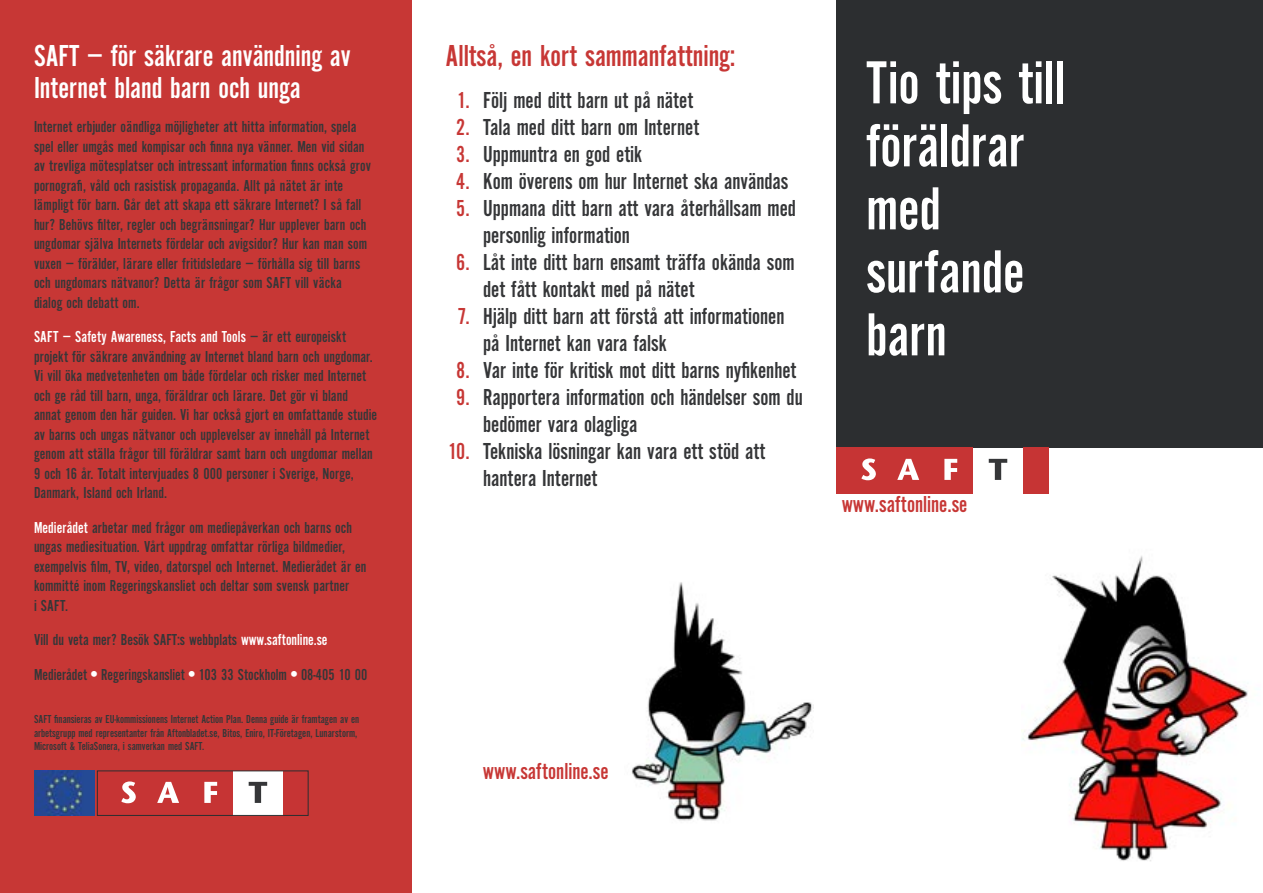
<style>
.page{position:relative;width:1263px;height:893px;background:#fff}
.page>*{position:absolute;margin:0;border:0;box-sizing:border-box;transform-origin:0 0}
.Plain_Text{font:63px "Alternate Gothic No Two";color:#fff}
.Plain_Text-2{font:31.5px "Alternate Gothic No Two";color:#fff}
.Plain_Text-3{font:31.5px "Alternate Gothic No Two";color:#c73735}
.Plain_Text-4{font:24px "Alternate Gothic No Two";color:#353638}
.Plain_Text-5{font:24px "Alternate Gothic No Two";color:#c73735}
.Plain_Text-6{font:16.5px/19.5px "Alternate Gothic No Two";letter-spacing:.005em;color:#353638}
.Plain_Text-7{font:16.5px "Alternate Gothic No Two";letter-spacing:.01em;color:#fff}
.Plain_Text-8{font:12px/13.5px "Alternate Gothic No Two";color:#353638}
.s1{color:#353638}
.s2{color:#fff}
.s3{font-size:21px;color:#fff}
.s4{color:#c73735}
</style>
<div class="page">
<div style="left:0;top:0;width:412px;height:893px;background:#c73735"></div>
<div style="left:837px;top:0;width:426px;height:447px;background:#2c2e30"></div>
<img style="left:631px;top:582px;width:183px;height:239px">
<div style="left:97px;top:771px;width:211px;height:44px;background:#fff"></div>
<div style="left:97px;top:771px;width:136px;height:44px;background:#c63434"></div>
<div style="left:283px;top:771px;width:25px;height:44px;background:#c63434"></div>
<svg style="left:121px;top:781px;width:15px;height:22px"></svg>
<svg style="left:157px;top:782px;width:22px;height:21px"></svg>
<svg style="left:204px;top:782px;width:13px;height:21px"></svg>
<svg style="left:249px;top:782px;width:18px;height:21px"></svg>
<div style="left:97px;top:770px;width:211px;height:46px;border:1px solid #2c2e30"></div>
<img style="left:34px;top:771px;width:60px;height:45px">
<img style="left:1021px;top:556px;width:227px;height:305px">
<div style="left:837px;top:447px;width:136px;height:47px;background:#c63434"></div>
<div style="left:1023px;top:447px;width:26px;height:47px;background:#c63434"></div>
<svg style="left:861px;top:458px;width:15px;height:22px"></svg>
<svg style="left:897px;top:459px;width:22px;height:21px"></svg>
<svg style="left:944px;top:459px;width:13px;height:21px"></svg>
<svg style="left:989px;top:459px;width:18px;height:21px"></svg>
<p class="Plain_Text-2" style="left:34px;top:39px;width:318px">SAFT – för säkrare användning av</p>
<p class="Plain_Text-2" style="left:34px;top:71px;width:268px">Internet bland barn och unga</p>
<p class="Plain_Text-6" style="left:34px;top:117px;width:339px">Internet erbjuder oändliga möjligheter att hitta information, spela spel eller umgås med kompisar och finna nya vänner. Men vid sidan av trevliga mötesplatser och intressant information finns också grov pornografi, våld och rasistisk propaganda. Allt på nätet är inte</p>
<p class="Plain_Text-6" style="left:34px;top:195px;width:335px">lämpligt för barn. Går det att skapa ett säkrare Internet? I så fall hur? Behövs filter, regler och begränsningar? Hur upplever barn och ungdomar själva Internets fördelar och avigsidor? Hur kan man som vuxen – förälder, lärare eller fritidsledare – förhålla sig till barns</p>
<p class="Plain_Text-6" style="left:34px;top:273px;width:309px">och ungdomars nätvanor? Detta är frågor som SAFT vill väcka</p>
<p class="Plain_Text-6" style="left:34px;top:293px;width:107px">dialog och debatt om.</p>
<p class="Plain_Text-7" style="left:34px;top:328px;width:314px">SAFT – Safety Awareness, Facts and Tools <span class="s1">– är ett europeiskt</span></p>
<p class="Plain_Text-6" style="left:34px;top:347px;width:340px">projekt för säkrare användning av Internet bland barn och ungdomar.</p>
<p class="Plain_Text-6" style="left:34px;top:366px;width:345px">Vi vill öka medvetenheten om både fördelar och risker med Internet och ge råd till barn, unga, föräldrar och lärare. Det gör vi bland annat genom den här guiden. Vi har också gjort en omfattande studie av barns och ungas nätvanor och upplevelser av innehåll på Internet</p>
<p class="Plain_Text-6" style="left:34px;top:444px;width:340px">genom att ställa frågor till föräldrar samt barn och ungdomar mellan<br>9 och 16 år. Totalt intervjuades 8 000 personer i Sverige, Norge,<br>Danmark, Island och Irland.</p>
<p class="Plain_Text-6" style="left:34px;top:518px;width:319px"><span class="s2">Medierådet</span> arbetar med frågor om mediepåverkan och barns och</p>
<p class="Plain_Text-6" style="left:34px;top:537px;width:334px">ungas mediesituation. Vårt uppdrag omfattar rörliga bildmedier, exempelvis film, TV, video, datorspel och Internet. Medierådet är en kommitté inom Regeringskansliet och deltar som svensk partner</p>
<p class="Plain_Text-6" style="left:34px;top:596px;width:36px">i SAFT.</p>
<p class="Plain_Text-6" style="left:34px;top:630px;width:295px">Vill du veta mer? Besök SAFT:s webbplats <span class="s2">www.saftonline.se</span></p>
<p class="Plain_Text-6" style="left:34px;top:665px;width:335px">Medierådet<span class="s3">•</span>Regeringskansliet<span class="s3">•</span>103 33 Stockholm<span class="s3">•</span>08-405 10 00</p>
<p class="Plain_Text-8" style="left:34px;top:713px;width:327px">SAFT finansieras av EU-kommissionens Internet Action Plan. Denna guide är framtagen av en arbetsgrupp med representanter från Aftonbladet.se, Bitos, Eniro, IT-Företagen, Lunarstorm,<br>Microsoft &amp; TeliaSonera, i samverkan med SAFT.</p>
<p class="Plain_Text-3" style="left:446px;top:39px;width:291px">Alltså, en kort sammanfattning:</p>
<p class="Plain_Text-4" style="left:457px;top:88px;width:238px"><span class="s4">1.</span> Följ med ditt barn ut på nätet</p>
<p class="Plain_Text-4" style="left:456px;top:115px;width:244px"><span class="s4">2.</span> Tala med ditt barn om Internet</p>
<p class="Plain_Text-4" style="left:456px;top:142px;width:188px"><span class="s4">3.</span> Uppmuntra en god etik</p>
<p class="Plain_Text-4" style="left:456px;top:169px;width:334px"><span class="s4">4.</span> Kom överens om hur Internet ska användas</p>
<p class="Plain_Text-4" style="left:456px;top:196px;width:341px"><span class="s4">5.</span> Uppmana ditt barn att vara återhållsam med</p>
<p class="Plain_Text-4" style="left:483px;top:223px;width:148px">personlig information</p>
<p class="Plain_Text-4" style="left:456px;top:250px;width:340px"><span class="s4">6.</span> Låt inte ditt barn ensamt träffa okända som</p>
<p class="Plain_Text-4" style="left:483px;top:277px;width:213px">det fått kontakt med på nätet</p>
<p class="Plain_Text-4" style="left:457px;top:304px;width:328px"><span class="s4">7.</span> Hjälp ditt barn att förstå att informationen</p>
<p class="Plain_Text-4" style="left:483px;top:331px;width:185px">på Internet kan vara falsk</p>
<p class="Plain_Text-4" style="left:456px;top:358px;width:342px"><span class="s4">8.</span> Var inte för kritisk mot ditt barns nyfikenhet</p>
<p class="Plain_Text-4" style="left:456px;top:385px;width:348px"><span class="s4">9.</span> Rapportera information och händelser som du</p>
<p class="Plain_Text-4" style="left:483px;top:412px;width:156px">bedömer vara olagliga</p>
<p class="Plain_Text-4" style="left:448px;top:439px;width:319px"><span class="s4">10.</span> Tekniska lösningar kan vara ett stöd att</p>
<p class="Plain_Text-4" style="left:483px;top:466px;width:116px">hantera Internet</p>
<p class="Plain_Text" style="left:866px;top:50px;width:200px">Tio tips till</p>
<p class="Plain_Text" style="left:866px;top:113px;width:160px">föräldrar</p>
<p class="Plain_Text" style="left:866px;top:176px;width:76px">med</p>
<p class="Plain_Text" style="left:866px;top:239px;width:160px">surfande</p>
<p class="Plain_Text" style="left:866px;top:302px;width:82px">barn</p>
<p class="Plain_Text-5" style="left:842px;top:492px;width:127px">www.saftonline.se</p>
<p class="Plain_Text-5" style="left:483px;top:758px;width:127px">www.saftonline.se</p>
</div>
